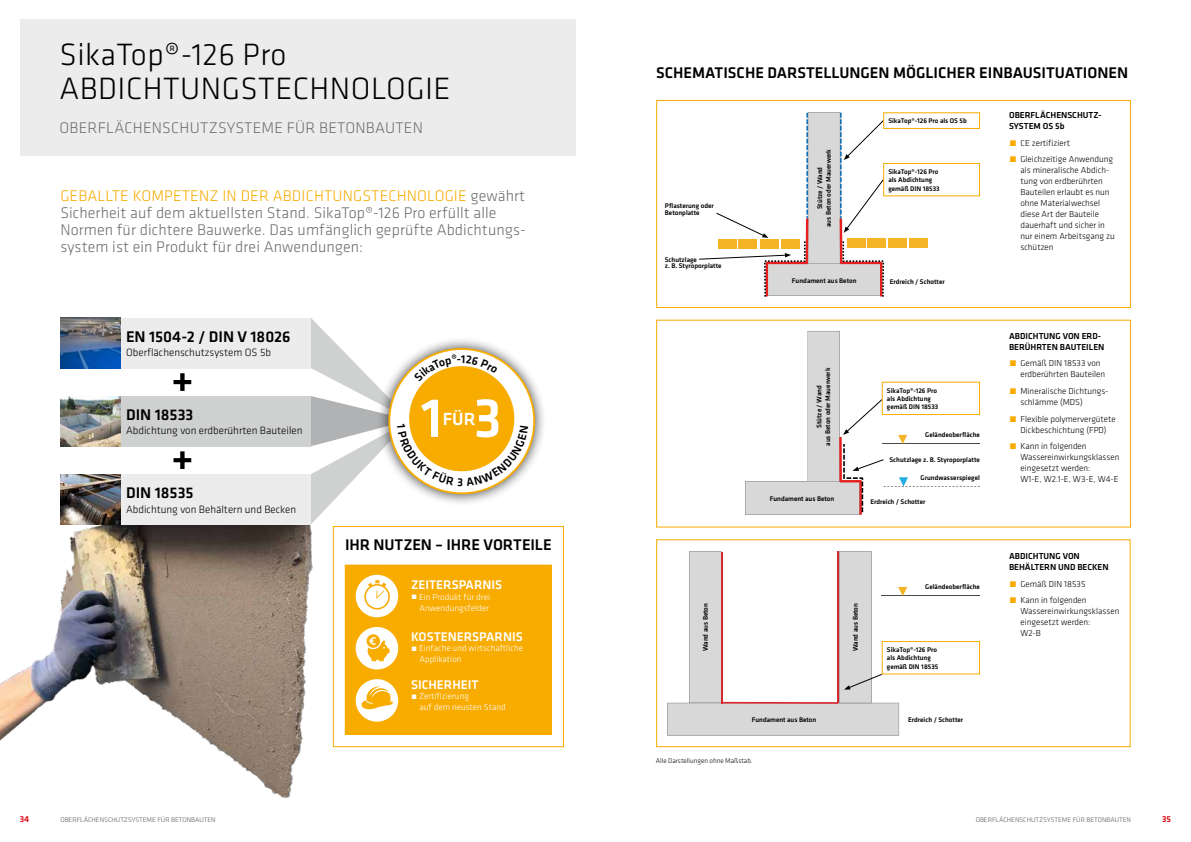
<style>
.page{position:relative;width:1191px;height:842px;background:#fff}
.page>*{position:absolute;margin:0;border:0;box-sizing:border-box;transform-origin:0 0}
.t1{font:500 57.5px "Klavika";color:#fff}
.t2{font:300 32px/34px "Klavika";letter-spacing:.015em;color:#000}
.t3{font:500 18.2px "Klavika";color:#fff}
.t4{font:300 16px/17px "Klavika";letter-spacing:.005em;color:#6f6f6e}
.t5{font:500 16px "Klavika";color:#000}
.t6{font:500 13px "Klavika";color:#fff}
.t7{font:300 11px "Klavika";color:#000}
.t8{font:300 9px/11px "Klavika";color:#000}
.t9{font:300 9px/10.8px "Klavika";color:#fff}
.t10{font:500 9px/11px "Klavika";color:#000}
.t11{font:500 9px "Klavika";color:#e3000f}
.t12{font:500 7px/8.4px "Klavika";color:#000}
.t13{font:300 7px "Klavika";color:#565656}
.t14{font:300 7px "Klavika";color:#000}
.s1{font-size:11.6px;color:#f8ac00}
.s2{color:#f8ac00}
</style>
<div class="page">
<div style="left:20px;top:20px;width:555px;height:136px;background:#ececed"></div>
<div style="left:656px;top:100px;width:475px;height:208px;border:1px solid #f8ac00"></div>
<div style="left:656px;top:320px;width:475px;height:208px;border:1px solid #f8ac00"></div>
<div style="left:656px;top:539px;width:474px;height:208px;border:1px solid #f8ac00"></div>
<div style="left:888px;top:239px;width:18px;height:9px;background:#f5b326"></div>
<div style="left:867px;top:238px;width:18px;height:10px;background:#f5b326"></div>
<div style="left:909px;top:238px;width:18px;height:10px;background:#f5b326"></div>
<svg style="left:699px;top:112px;width:185px;height:185px"></svg>
<div style="left:883px;top:112px;width:97px;height:17px;border:1px solid #f8ac00"></div>
<div style="left:883px;top:163px;width:97px;height:33px;border:1px solid #f8ac00"></div>
<svg style="left:745px;top:331px;width:235px;height:184px"></svg>
<div style="left:882px;top:382px;width:97px;height:32px;background:#fff"></div>
<div style="left:882px;top:382px;width:98px;height:33px;border:1px solid #f8ac00"></div>
<hr style="left:882px;top:595px;width:98px;height:1px;background:#494949">
<div style="left:882px;top:641px;width:98px;height:33px;border:1px solid #f8ac00"></div>
<svg style="left:667px;top:552px;width:240px;height:183px"></svg>
<img style="left:0;top:474px;width:436px;height:324px">
<div style="left:121px;top:318px;width:190px;height:50px;background:#ececed"></div>
<img style="left:61px;top:318px;width:60px;height:50px">
<div style="left:121px;top:396px;width:190px;height:50px;background:#cfd0d0"></div>
<img style="left:61px;top:396px;width:60px;height:50px">
<div style="left:121px;top:474px;width:190px;height:50px;background:#ececed"></div>
<img style="left:61px;top:474px;width:60px;height:50px">
<svg style="left:173px;top:373px;width:18px;height:18px"></svg>
<svg style="left:173px;top:451px;width:18px;height:18px"></svg>
<div style="left:376px;top:336px;width:171px;height:170px;background:#000;opacity:.75"></div>
<div style="left:333px;top:526px;width:231px;height:221px;border:1px solid #f8ac00"></div>
<div style="left:345px;top:565px;width:206px;height:169px;background:#f8ac00"></div>
<div style="left:345px;top:565px;width:207px;height:170px;border:1px solid #f8ac00"></div>
<div style="left:356px;top:679px;width:42px;height:43px;background:#fff;border-radius:50%"></div>
<svg style="left:361px;top:686px;width:32px;height:23px"></svg>
<div style="left:356px;top:627px;width:42px;height:42px;background:#fff;border-radius:50%"></div>
<svg style="left:366px;top:634px;width:23px;height:27px"></svg>
<div style="left:356px;top:575px;width:42px;height:42px;background:#fff;border-radius:50%"></div>
<svg style="left:364px;top:580px;width:26px;height:29px"></svg>
<svg style="left:311px;top:318px;width:217px;height:206px"></svg>
<h2 class="t2" style="left:59px;top:37px;width:393px">SikaTop®-126 Pro<br>ABDICHTUNGSTECHNOLOGIE</h2>
<h3 class="t4" style="left:59px;top:119px;width:365px">OBERFLÄCHENSCHUTZSYSTEME FÜR BETONBAUTEN</h3>
<p class="t10" style="left:1009px;top:109px;width:94px">OBERFLÄCHENSCHUTZ-<br>SYSTEM OS 5b</p>
<p class="t8" style="left:1009px;top:134px;width:105px;line-height:16.7px"><span class="s1">́</span> CE zertifiziert<br><span class="s1">́</span> Gleichzeitige Anwendung</p>
<p class="t8" style="left:1020px;top:165px;width:96px">als mineralische Abdich&shy;tung von erdberührten<br>Bauteilen erlaubt es nun ohne Materialwechsel diese Art der Bauteile dauerhaft und sicher in nur einem Arbeitsgang zu schützen</p>
<h3 class="t5" style="left:656px;top:62px;width:474px">SCHEMATISCHE DARSTELLUNGEN MÖGLICHER EINBAUSITUATIONEN</h3>
<p class="t12" style="left:888px;top:117px;width:80px">SikaTop®-126 Pro als OS 5b</p>
<p class="t12" style="left:815px;top:227px;width:80px;text-align:center;rotate:-90deg">Stütze / Wand<br>aus Beton oder Mauerwerk</p>
<p class="t12" style="left:888px;top:167px;width:53px">SikaTop®-126 Pro als Abdichtung gemäß DIN 18533</p>
<p class="t4" style="left:60px;top:187px;width:467px"><span class="s2">GEBALLTE KOMPETENZ IN DER ABDICHTUNGSTECHNOLOGIE</span> gewährt Sicherheit auf dem aktuellsten Stand. SikaTop®-126 Pro erfüllt alle Normen für dichtere Bauwerke. Das umfänglich geprüfte Abdichtungs&shy;system ist ein Produkt für drei Anwendungen:</p>
<p class="t12" style="left:665px;top:202px;width:50px;line-height:6.8px">Pflasterung oder<br>Betonplatte</p>
<p class="t12" style="left:665px;top:256px;width:58px;line-height:6.8px">Schutzlage<br>z. B. Styroporplatte</p>
<h3 class="t5" style="left:126px;top:326px;width:166px">EN 1504-2 / DIN V 18026</h3>
<h3 class="t7" style="left:126px;top:346px;width:146px">Oberflächenschutzsystem OS 5b</h3>
<h3 class="t5" style="left:126px;top:404px;width:69px">DIN 18533</h3>
<h3 class="t7" style="left:126px;top:424px;width:178px">Abdichtung von erdberührten Bauteilen</h3>
<h3 class="t5" style="left:126px;top:482px;width:69px">DIN 18535</h3>
<h3 class="t7" style="left:126px;top:502px;width:172px">Abdichtung von Behältern und Becken</h3>
<h1 class="t1" style="left:420px;top:379px;width:24px">1</h1>
<h3 class="t3" style="left:443px;top:407px;width:34px">FÜR</h3>
<h1 class="t1" style="left:473px;top:379px;width:30px">3</h1>
<h3 class="t5" style="left:345px;top:534px;width:208px">IHR NUTZEN – IHRE VORTEILE</h3>
<h3 class="t6" style="left:411px;top:576px;width:93px">ZEITERSPARNIS</h3>
<p class="t9" style="left:411px;top:591px;width:81px;text-align:right">• Ein Produkt für drei<br>Anwendungsfelder</p>
<h3 class="t6" style="left:411px;top:627px;width:113px">KOSTENERSPARNIS</h3>
<p class="t9" style="left:419px;top:643px;width:105px;text-indent:-9px">• Einfache und wirtschaftliche<br>Applikation</p>
<h3 class="t6" style="left:411px;top:675px;width:69px">SICHERHEIT</h3>
<p class="t9" style="left:419px;top:691px;width:88px;text-indent:-9px">• Zertifizierung<br>auf dem neusten Stand</p>
<p class="t12" style="left:792px;top:276px;width:66px">Fundament aus Beton</p>
<p class="t12" style="left:889px;top:277px;width:57px">Erdreich / Schotter</p>
<p class="t12" style="left:815px;top:446px;width:80px;text-align:center;rotate:-90deg">Stütze / Wand<br>aus Beton oder Mauerwerk</p>
<p class="t12" style="left:769px;top:494px;width:66px">Fundament aus Beton</p>
<p class="t12" style="left:887px;top:386px;width:53px">SikaTop®-126 Pro als Abdichtung gemäß DIN 18533</p>
<p class="t12" style="left:925px;top:430px;width:56px">Geländeoberfläche</p>
<p class="t12" style="left:920px;top:474px;width:61px">Grundwasserspiegel</p>
<p class="t12" style="left:889px;top:456px;width:92px">Schutzlage z. B. Styroporplatte</p>
<p class="t12" style="left:870px;top:497px;width:57px">Erdreich / Schotter</p>
<p class="t12" style="left:701px;top:651px;width:50px;rotate:-90deg">Wand aus Beton</p>
<p class="t12" style="left:851px;top:651px;width:50px;rotate:-90deg">Wand aus Beton</p>
<p class="t12" style="left:751px;top:715px;width:66px">Fundament aus Beton</p>
<p class="t14" style="left:656px;top:756px;width:98px">Alle Darstellungen ohne Maßstab.</p>
<p class="t12" style="left:925px;top:582px;width:56px">Geländeoberfläche</p>
<p class="t12" style="left:887px;top:645px;width:53px">SikaTop®-126 Pro als Abdichtung gemäß DIN 18535</p>
<p class="t12" style="left:908px;top:715px;width:57px">Erdreich / Schotter</p>
<p class="t10" style="left:1009px;top:330px;width:97px">ABDICHTUNG VON ERD-<br>BERÜHRTEN BAUTEILEN</p>
<p class="t8" style="left:1020px;top:358px;width:86px;text-indent:-11px"><span class="s1">́</span> Gemäß DIN 18533 von erdberührten Bauteilen</p>
<p class="t8" style="left:1020px;top:385px;width:89px;text-indent:-11px"><span class="s1">́</span> Mineralische Dichtungs&shy;schlämme (MDS)</p>
<p class="t8" style="left:1009px;top:413px;width:108px;text-align:center"><span class="s1">́</span> Flexible polymervergütete<br>Dickbeschichtung (FPD)</p>
<p class="t8" style="left:1020px;top:441px;width:100px;text-indent:-11px"><span class="s1">́</span> Kann in folgenden<br>Wassereinwirkungsklassen eingesetzt werden:<br>W1-E, W2.1-E, W3-E, W4-E</p>
<p class="t10" style="left:1009px;top:550px;width:101px">ABDICHTUNG VON<br>BEHÄLTERN UND BECKEN</p>
<p class="t8" style="left:1009px;top:575px;width:79px;line-height:16.7px"><span class="s1">́</span> Gemäß DIN 18535 <span class="s1">́</span> Kann in folgenden</p>
<p class="t8" style="left:1020px;top:606px;width:100px">Wassereinwirkungsklassen eingesetzt werden:<br>W2-B</p>
<p class="t11" style="left:20px;top:813px;width:11px">34</p>
<p class="t13" style="left:60px;top:816px;width:157px">OBERFLÄCHENSCHUTZSYSTEME FÜR BETONBAUTEN</p>
<p class="t13" style="left:975px;top:816px;width:157px">OBERFLÄCHENSCHUTZSYSTEME FÜR BETONBAUTEN</p>
<p class="t11" style="left:1162px;top:813px;width:10px">35</p>
</div>
